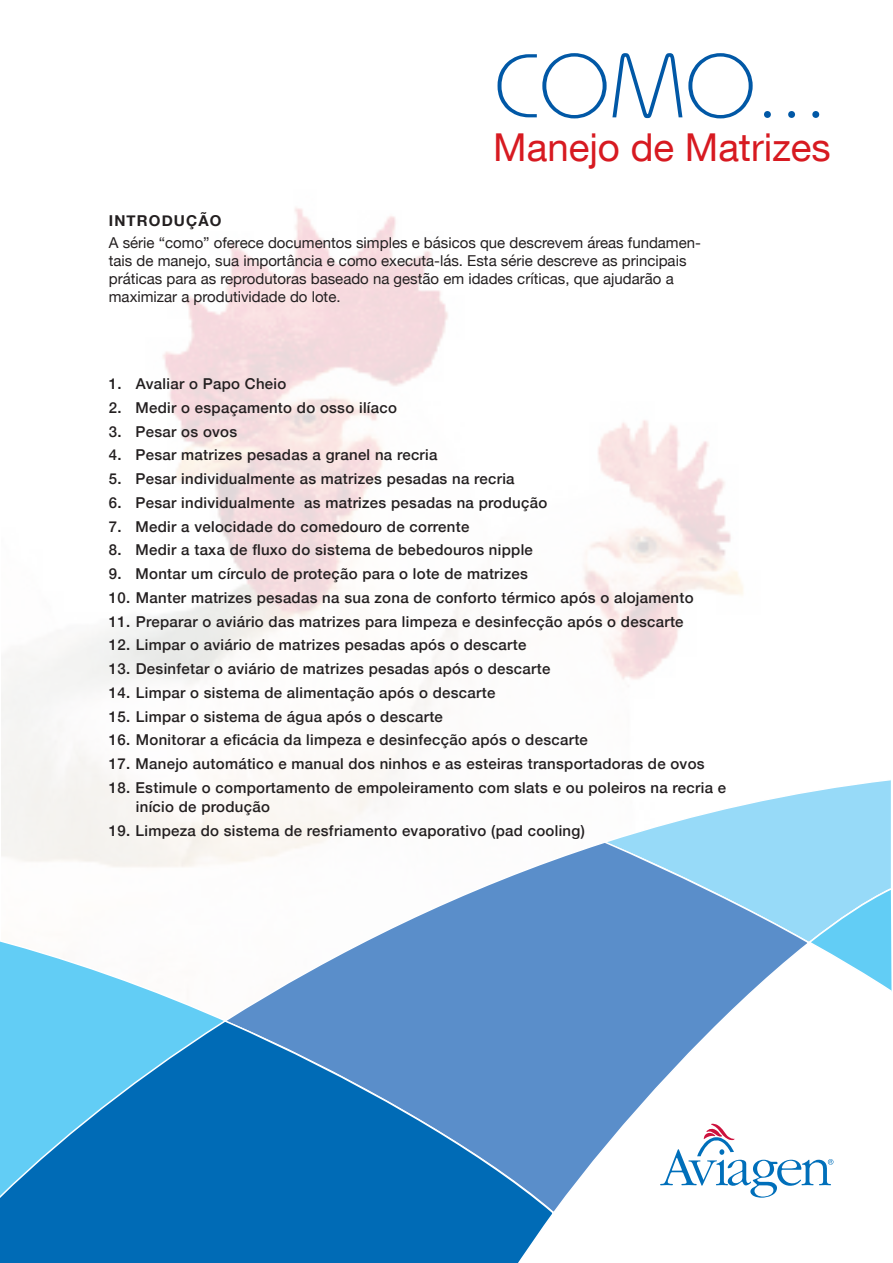
<style>
.page{position:relative;width:893px;height:1263px;background:#fff}
.page>*{position:absolute;margin:0;border:0;box-sizing:border-box;transform-origin:0 0}
.t1{font:300 90.15px "Bauhaus";color:#0158a6}
.t2{font:38.4px "Helvetica Neue LT Com";color:#d71a21}
.t3{font:500 15px/19.5px "Helvetica Neue";letter-spacing:.02em;color:#231f20}
.t4{font:15px/18px "Helvetica Neue";color:#231f20}
.t5{font:700 15px "Helvetica Neue";letter-spacing:.075em;color:#231f20}
</style>
<div class="page">
<img style="left:2px;top:208px;width:741px;height:659px">
<svg style="left:0;top:941px;width:219px;height:78px;fill:#62cdf5"></svg>
<svg style="left:600px;top:778px;width:291px;height:109px;fill:#97daf8"></svg>
<svg style="left:222px;top:840px;width:589px;height:370px;fill:#5a8eca"></svg>
<svg style="left:0;top:1019px;width:555px;height:244px;background:#2482c4"></svg>
<svg style="left:807px;top:887px;width:85px;height:106px"></svg>
<svg style="left:660px;top:1124px;width:173px;height:74px"></svg>
<p class="t1" style="left:494px;top:33px;width:336px">COMO...</p>
<p class="t2" style="left:493px;top:124px;width:339px">Manejo de Matrizes</p>
<p class="t5" style="left:109px;top:209px;width:114px">INTRODUÇÃO</p>
<p class="t4" style="left:109px;top:235px;width:594px">A série “como” oferece documentos simples e básicos que descrevem áreas fundamen&shy;tais de manejo, sua importância e como executa-lás. Esta série descreve as principais práticas para as reprodutoras baseado na gestão em idades críticas, que ajudarão a maximizar a produtividade do lote.</p>
<p class="t3" style="left:109px;top:373px;width:179px">1. Avaliar o Papo Cheio</p>
<p class="t3" style="left:109px;top:396px;width:290px">2. Medir o espaçamento do osso ilíaco</p>
<p class="t3" style="left:109px;top:420px;width:130px">3. Pesar os ovos</p>
<p class="t3" style="left:109px;top:444px;width:330px">4. Pesar matrizes pesadas a granel na recria</p>
<p class="t3" style="left:109px;top:468px;width:407px">5. Pesar individualmente as matrizes pesadas na recria</p>
<p class="t3" style="left:109px;top:491px;width:440px">6. Pesar individualmente as matrizes pesadas na produção</p>
<p class="t3" style="left:109px;top:515px;width:362px">7. Medir a velocidade do comedouro de corrente</p>
<p class="t3" style="left:109px;top:539px;width:426px">8. Medir a taxa de fluxo do sistema de bebedouros nipple</p>
<p class="t3" style="left:109px;top:563px;width:421px">9. Montar um círculo de proteção para o lote de matrizes</p>
<p class="t3" style="left:109px;top:586px;width:586px">10. Manter matrizes pesadas na sua zona de conforto térmico após o alojamento</p>
<p class="t3" style="left:109px;top:610px;width:576px">11. Preparar o aviário das matrizes para limpeza e desinfecção após o descarte</p>
<p class="t3" style="left:109px;top:634px;width:419px">12. Limpar o aviário de matrizes pesadas após o descarte</p>
<p class="t3" style="left:109px;top:658px;width:443px">13. Desinfetar o aviário de matrizes pesadas após o descarte</p>
<p class="t3" style="left:109px;top:681px;width:388px">14. Limpar o sistema de alimentação após o descarte</p>
<p class="t3" style="left:109px;top:705px;width:336px">15. Limpar o sistema de água após o descarte</p>
<p class="t3" style="left:109px;top:729px;width:481px">16. Monitorar a eficácia da limpeza e desinfecção após o descarte</p>
<p class="t3" style="left:109px;top:753px;width:597px">17. Manejo automático e manual dos ninhos e as esteiras transportadoras de ovos</p>
<p class="t3" style="left:136px;top:776px;width:592px;text-indent:-27px">18. Estimule o comportamento de empoleiramento com slats e ou poleiros na recria e início de produção</p>
<p class="t3" style="left:109px;top:820px;width:477px">19. Limpeza do sistema de resfriamento evaporativo (pad cooling)</p>
</div>
